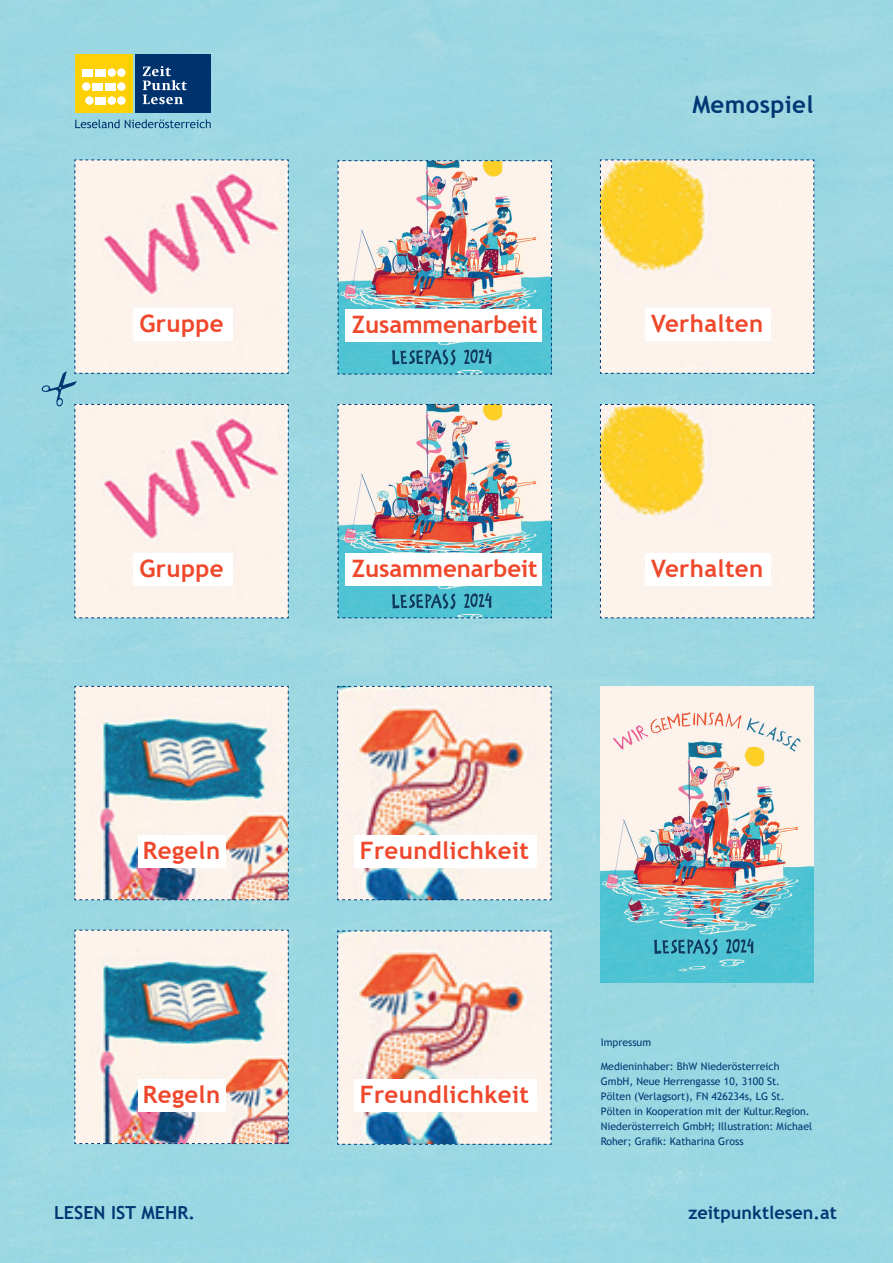
<style>
.page{position:relative;width:893px;height:1263px;background:#9bd7e2}
.page>*{position:absolute;margin:0;border:0;box-sizing:border-box;transform-origin:0 0}
.t1{font:700 24px "Trebuchet MS";letter-spacing:.015em;color:#ef482c}
.t2{font:700 24px "Trebuchet MS";letter-spacing:-.005em;color:#ef482c}
.t3{font:700 24px "Trebuchet MS";letter-spacing:.015em;color:#013874}
.t4{font:700 18px "Trebuchet MS";color:#013874}
.t5{font:10.5px/15px "Trebuchet MS";color:#013874}
</style>
<div class="page">
<svg style="left:600px;top:159px;width:215px;height:215px"></svg>
<svg style="left:600px;top:404px;width:215px;height:215px"></svg>
<img style="left:337px;top:160px;width:215px;height:215px">
<img style="left:601px;top:687px;width:212px;height:296px">
<img style="left:337px;top:404px;width:215px;height:215px">
<img style="left:337px;top:686px;width:215px;height:214px">
<img style="left:337px;top:930px;width:215px;height:215px">
<img style="left:74px;top:686px;width:215px;height:214px">
<img style="left:74px;top:929px;width:215px;height:215px">
<div style="left:354px;top:835px;width:183px;height:33px;background:#fff"></div>
<div style="left:354px;top:1079px;width:183px;height:33px;background:#fff"></div>
<div style="left:138px;top:835px;width:87px;height:33px;background:#fff"></div>
<div style="left:138px;top:1078px;width:87px;height:33px;background:#fff"></div>
<div style="left:645px;top:308px;width:125px;height:33px;background:#fff"></div>
<div style="left:645px;top:553px;width:125px;height:33px;background:#fff"></div>
<div style="left:346px;top:309px;width:196px;height:33px;background:#fff"></div>
<div style="left:346px;top:553px;width:196px;height:33px;background:#fff"></div>
<div style="left:75px;top:54px;width:57px;height:59px;background:#fed006"></div>
<div style="left:135px;top:54px;width:76px;height:59px;background:#00326d"></div>
<div style="left:117px;top:68px;width:9px;height:9px;background:#fff;border-radius:50%"></div>
<div style="left:85px;top:96px;width:9px;height:9px;background:#fff;border-radius:50%"></div>
<svg style="left:143px;top:66px;width:44px;height:38px"></svg>
<div style="left:95px;top:97px;width:11px;height:7px;background:#fff"></div>
<div style="left:108px;top:96px;width:8px;height:9px;background:#fff;border-radius:50%"></div>
<div style="left:117px;top:96px;width:9px;height:9px;background:#fff;border-radius:50%"></div>
<div style="left:82px;top:82px;width:9px;height:9px;background:#fff;border-radius:50%"></div>
<div style="left:92px;top:83px;width:11px;height:7px;background:#fff"></div>
<div style="left:105px;top:83px;width:10px;height:7px;background:#fff"></div>
<div style="left:117px;top:82px;width:9px;height:9px;background:#fff;border-radius:50%"></div>
<div style="left:83px;top:69px;width:10px;height:7px;background:#fff"></div>
<div style="left:95px;top:69px;width:11px;height:7px;background:#fff"></div>
<div style="left:108px;top:68px;width:8px;height:9px;background:#fff;border-radius:50%"></div>
<svg style="left:75px;top:119px;width:136px;height:9px"></svg>
<svg style="left:41px;top:160px;width:248px;height:458px"></svg>
<h1 class="t3" style="left:692px;top:90px;width:123px">Memospiel</h1>
<h1 class="t1" style="left:140px;top:309px;width:86px">Gruppe</h1>
<h1 class="t2" style="left:352px;top:310px;width:187px">Zusammenarbeit</h1>
<h1 class="t1" style="left:651px;top:309px;width:114px">Verhalten</h1>
<h1 class="t1" style="left:140px;top:553px;width:86px">Gruppe</h1>
<h1 class="t2" style="left:352px;top:553px;width:187px">Zusammenarbeit</h1>
<h1 class="t1" style="left:651px;top:553px;width:114px">Verhalten</h1>
<h1 class="t1" style="left:143px;top:835px;width:79px">Regeln</h1>
<h1 class="t1" style="left:360px;top:835px;width:171px">Freundlichkeit</h1>
<h1 class="t1" style="left:143px;top:1079px;width:79px">Regeln</h1>
<h1 class="t1" style="left:360px;top:1080px;width:171px">Freundlichkeit</h1>
<p class="t5" style="left:601px;top:1035px;width:52px">Impressum</p>
<p class="t5" style="left:601px;top:1059px;width:213px">Medieninhaber: BhW Niederösterreich GmbH, Neue Herrengasse 10, 3100 St.<br>Pölten (Verlagsort), FN 426234s, LG St.<br>Pölten in Kooperation mit der Kultur.Region.<br>Niederösterreich GmbH; Illustration: Michael Roher; Grafik: Katharina Gross</p>
<h2 class="t4" style="left:54px;top:1201px;width:142px">LESEN IST MEHR.</h2>
<h2 class="t4" style="left:688px;top:1201px;width:150px">zeitpunktlesen.at</h2>
</div>
